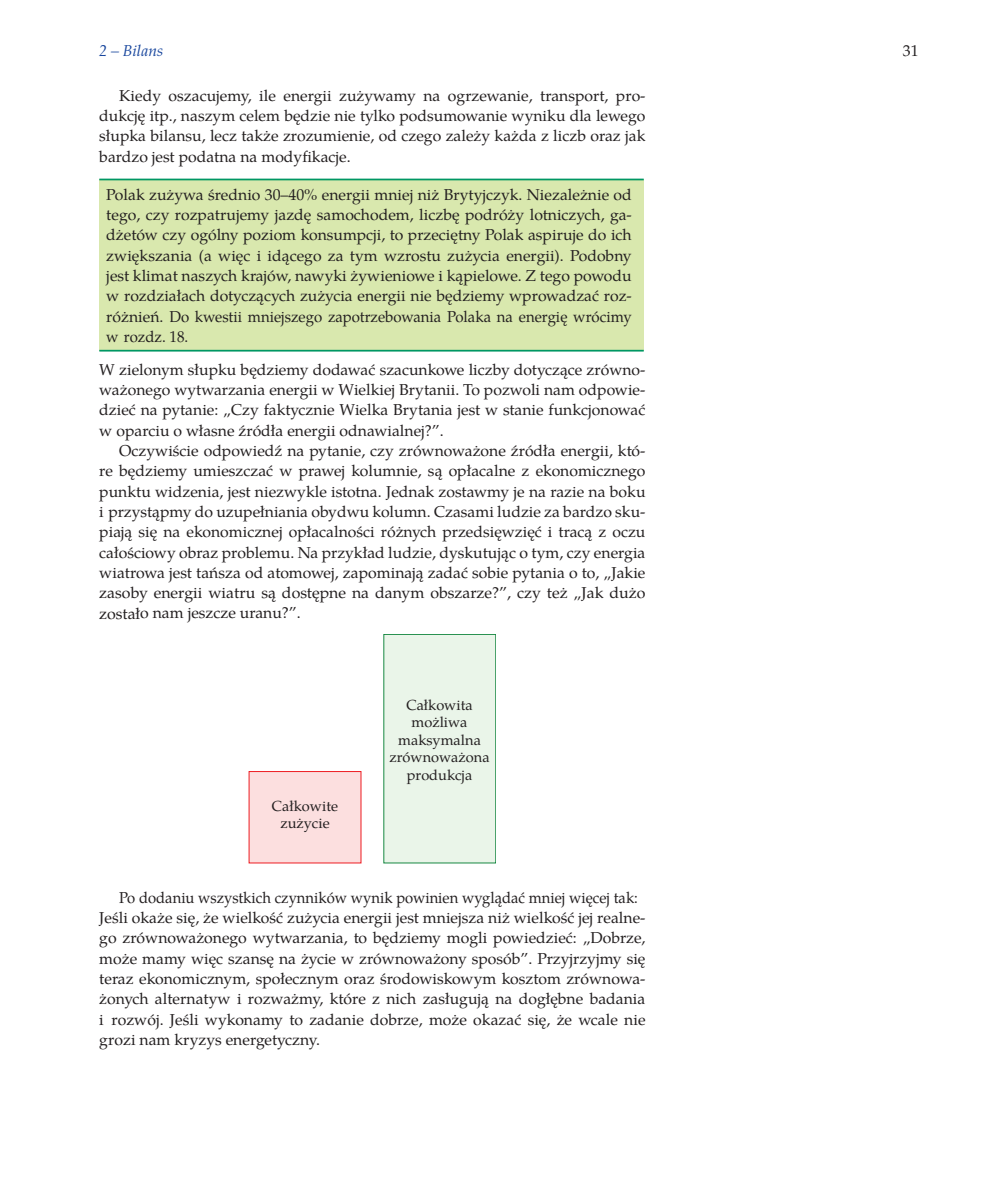
<style>
.page{position:relative;width:1008px;height:1196px;background:#fff}
.page>*{position:absolute;margin:0;border:0;box-sizing:border-box;transform-origin:0 0}
.t1{font:15.75px/20.3px "Te X Gyre Pagella";color:#231f20;text-align:justify}
.t2{font:15.75px/20.3px "Te X Gyre Pagella";color:#231f20;scale:.94 1}
.t3{font:italic 15.75px "Te X Gyre Pagella";color:#18469d}
.t4{font:14.53px/17.5px "Te X Gyre Pagella";color:#231f20;text-align:center}
</style>
<div class="page">
<div style="left:99px;top:179px;width:544px;height:172px;background:#d9e8ae"></div>
<hr style="left:99px;top:179px;width:544px;height:1px;background:#009763">
<hr style="left:99px;top:350px;width:544px;height:1px;background:#009763">
<div style="left:383px;top:634px;width:112px;height:229px;background:#eaf5e9"></div>
<div style="left:249px;top:771px;width:112px;height:92px;background:#fcdfdf"></div>
<p class="t3" style="left:99px;top:39px;width:65px">2 – Bilans</p>
<p class="t1" style="left:99px;top:84px;width:547px;text-indent:20px">Kiedy oszacujemy, ile energii zużywamy na ogrzewanie, transport, pro&shy;dukcję itp., naszym celem będzie nie tylko podsumowanie wyniku dla lewego słupka bilansu, lecz także zrozumienie, od czego zależy każda z liczb oraz jak bardzo jest podatna na modyfikacje.</p>
<p class="t1" style="left:106px;top:183px;width:527px">Polak zużywa średnio 30–40% energii mniej niż Brytyjczyk. Niezależnie od tego, czy rozpatrujemy jazdę samochodem, liczbę podróży lotniczych, ga&shy;dżetów czy ogólny poziom konsumpcji, to przeciętny Polak aspiruje do ich zwiększania (a więc i idącego za tym wzrostu zużycia energii). Podobny jest klimat naszych krajów, nawyki żywieniowe i kąpielowe. Z tego powodu w rozdziałach dotyczących zużycia energii nie będziemy wprowadzać roz&shy;różnień. Do kwestii mniejszego zapotrzebowania Polaka na energię wrócimy w rozdz. 18.</p>
<p class="t1" style="left:99px;top:358px;width:547px">W zielonym słupku będziemy dodawać szacunkowe liczby dotyczące zrówno&shy;ważonego wytwarzania energii w Wielkiej Brytanii. To pozwoli nam odpowie&shy;dzieć na pytanie: „Czy faktycznie Wielka Brytania jest w stanie funkcjonować w oparciu o własne źródła energii odnawialnej?”.</p>
<p class="t1" style="left:99px;top:439px;width:547px;text-indent:20px">Oczywiście odpowiedź na pytanie, czy zrównoważone źródła energii, któ&shy;re będziemy umieszczać w prawej kolumnie, są opłacalne z ekonomicznego punktu widzenia, jest niezwykle istotna. Jednak zostawmy je na razie na boku i przystąpmy do uzupełniania obydwu kolumn. Czasami ludzie za bardzo sku&shy;piają się na ekonomicznej opłacalności różnych przedsięwzięć i tracą z oczu całościowy obraz problemu. Na przykład ludzie, dyskutując o tym, czy energia wiatrowa jest tańsza od atomowej, zapominają zadać sobie pytania o to, „Jakie zasoby energii wiatru są dostępne na danym obszarze?”, czy też „Jak dużo zostało nam jeszcze uranu?”.</p>
<p class="t4" style="left:272px;top:796px;width:68px">Całkowite zużycie</p>
<p class="t4" style="left:389px;top:695px;width:102px">Całkowita możliwa maksymalna zrównoważona produkcja</p>
<p class="t2" style="left:99px;top:886px;width:582px;text-indent:20px">Po dodaniu wszystkich czynników wynik powinien wyglądać mniej więcej tak:<br>Jeśli okaże się, że wielkość zużycia energii jest mniejsza niż wielkość jej realne&shy;go zrównoważonego wytwarzania, to będziemy mogli powiedzieć: „Dobrze, może mamy więc szansę na życie w zrównoważony sposób”. Przyjrzyjmy się teraz ekonomicznym, społecznym oraz środowiskowym kosztom zrównowa&shy;żonych alternatyw i rozważmy, które z nich zasługują na dogłębne badania i rozwój. Jeśli wykonamy to zadanie dobrze, może okazać się, że wcale nie grozi nam kryzys energetyczny.</p>
<p class="t1" style="left:902px;top:40px;width:17px">31</p>
</div>
